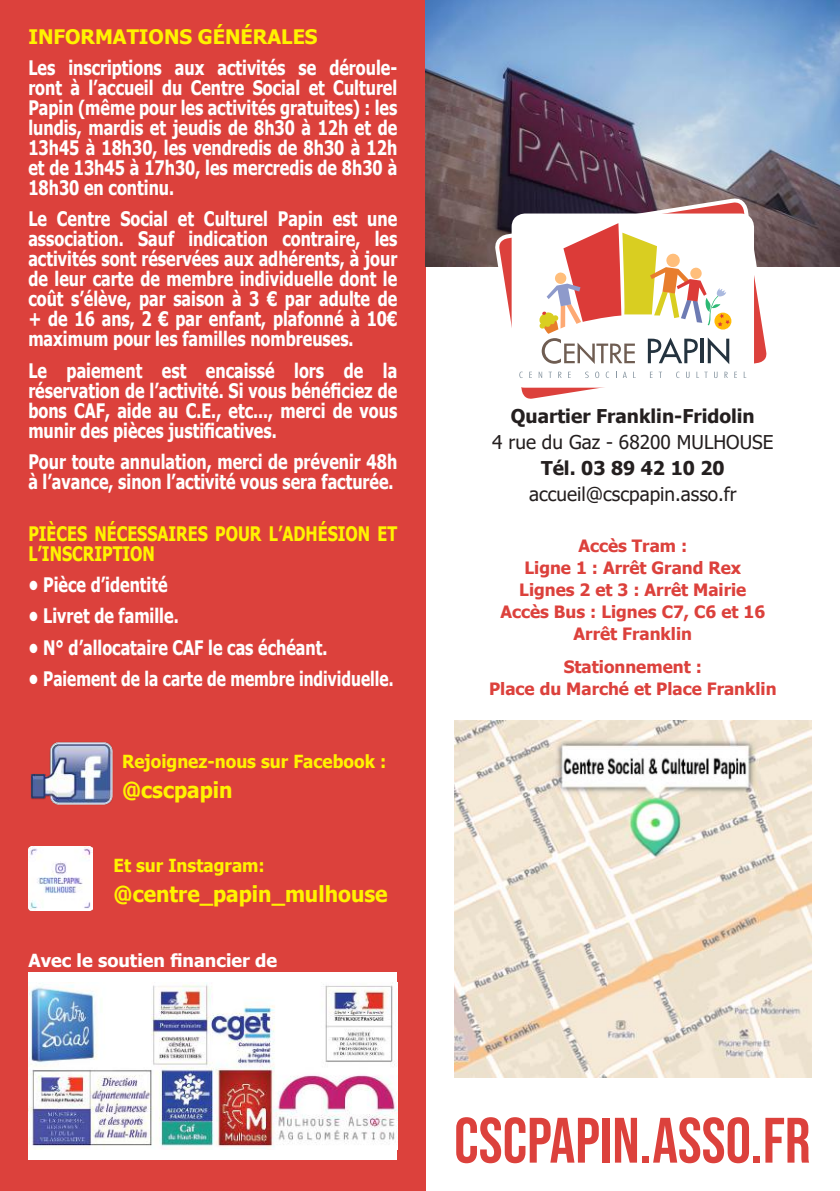
<style>
.page{position:relative;width:840px;height:1191px;background:#fff}
.page>*{position:absolute;margin:0;border:0;box-sizing:border-box;transform-origin:0 0}
.t1{font:64px "Bebas Neue";color:#dc413c}
.t2{font:700 22px "Tahoma";color:#fff300;scale:.95 1}
.t3{font:700 20px/20px "Tahoma";color:#fff;text-align:justify;scale:.8 1}
.t4{font:700 20px/20px "Tahoma";color:#fff300;scale:.8 1}
.t5{font:700 20px "Tahoma";color:#fff300}
.t6{font:19px "Tahoma";color:#241f1f}
.t7{font:700 19px "Tahoma";color:#241f1f}
.t8{font:700 18px "Tahoma";color:#fff300;scale:.95 1}
.t9{font:700 18px "Tahoma";color:#fff}
.t10{font:700 17px/22px "Tahoma";color:#dc413c;text-align:center}
</style>
<div class="page">
<div style="left:0;top:0;width:425px;height:1191px;background:#dc413c"></div>
<img style="left:425px;top:0;width:414px;height:266px">
<svg style="left:495px;top:159px;width:274px;height:240px"></svg>
<div style="left:513px;top:215px;width:238px;height:171px;background:#fff;border-radius:11px"></div>
<div style="left:714px;top:313px;width:17px;height:16px;background:#ffbb08;border-radius:50%"></div>
<svg style="left:539px;top:223px;width:190px;height:141px"></svg>
<svg style="left:519px;top:371px;width:3px;height:7px"></svg>
<svg style="left:538px;top:372px;width:4px;height:6px"></svg>
<svg style="left:548px;top:372px;width:3px;height:6px"></svg>
<svg style="left:558px;top:372px;width:3px;height:6px"></svg>
<svg style="left:585px;top:371px;width:3px;height:7px"></svg>
<svg style="left:595px;top:371px;width:4px;height:7px"></svg>
<svg style="left:622px;top:372px;width:4px;height:6px"></svg>
<svg style="left:676px;top:371px;width:3px;height:7px"></svg>
<svg style="left:686px;top:372px;width:3px;height:6px"></svg>
<svg style="left:696px;top:372px;width:2px;height:6px"></svg>
<svg style="left:704px;top:372px;width:3px;height:6px"></svg>
<svg style="left:714px;top:372px;width:3px;height:6px"></svg>
<svg style="left:724px;top:372px;width:3px;height:6px"></svg>
<svg style="left:734px;top:372px;width:2px;height:6px"></svg>
<svg style="left:743px;top:372px;width:3px;height:6px"></svg>
<div style="left:511px;top:213px;width:242px;height:175px;border:4px solid #fff;border-radius:11px"></div>
<img style="left:30px;top:742px;width:83px;height:63px">
<img style="left:28px;top:846px;width:65px;height:64px">
<div style="left:28px;top:972px;width:369px;height:187px;background:#fff"></div>
<img style="left:28px;top:983px;width:369px;height:166px">
<img style="left:454px;top:720px;width:357px;height:357px">
<p class="t5" style="left:28px;top:22px;width:290px">INFORMATIONS GÉNÉRALES</p>
<p class="t3" style="left:28px;top:59px;width:462px">Les inscriptions aux activités se déroule&shy;ront à l’accueil du Centre Social et Culturel Papin (même pour les activités gratuites) : les lundis, mardis et jeudis de 8h30 à 12h et de 13h45 à 18h30, les vendredis de 8h30 à 12h et de 13h45 à 17h30, les mercredis de 8h30 à 18h30 en continu.</p>
<p class="t3" style="left:28px;top:210px;width:462px">Le Centre Social et Culturel Papin est une association. Sauf indication contraire, les activités sont réservées aux adhérents, à jour de leur carte de membre individuelle dont le coût s’élève, par saison à 3 € par adulte de + de 16 ans, 2 € par enfant, plafonné à 10€ maximum pour les familles nombreuses.</p>
<p class="t3" style="left:28px;top:361px;width:462px">Le paiement est encaissé lors de la réservation de l’activité. Si vous bénéficiez de bons CAF, aide au C.E., etc..., merci de vous munir des pièces justificatives.</p>
<p class="t3" style="left:28px;top:453px;width:462px">Pour toute annulation, merci de prévenir 48h à l’avance, sinon l’activité vous sera facturée.</p>
<p class="t4" style="left:28px;top:524px;width:462px">PIÈCES NÉCESSAIRES POUR L’ADHÉSION ET<br>L’INSCRIPTION</p>
<p class="t3" style="left:28px;top:575px;width:175px">• Pièce d’identité</p>
<p class="t3" style="left:28px;top:607px;width:189px">• Livret de famille.</p>
<p class="t3" style="left:28px;top:638px;width:375px">• N° d’allocataire CAF le cas échéant.</p>
<p class="t3" style="left:28px;top:669px;width:457px">• Paiement de la carte de membre individuelle.</p>
<p class="t8" style="left:122px;top:749px;width:279px">Rejoignez-nous sur Facebook :</p>
<p class="t2" style="left:122px;top:774px;width:118px">@cscpapin</p>
<p class="t8" style="left:113px;top:852px;width:161px">Et sur Instagram:</p>
<p class="t2" style="left:113px;top:878px;width:290px">@centre_papin_mulhouse</p>
<p class="t9" style="left:28px;top:947px;width:250px">Avec le soutien financier de</p>
<p class="t7" style="left:510px;top:402px;width:245px">Quartier Franklin-Fridolin</p>
<p class="t6" style="left:492px;top:429px;width:283px">4 rue du Gaz - 68200 MULHOUSE</p>
<p class="t7" style="left:540px;top:454px;width:185px">Tél. 03 89 42 10 20</p>
<p class="t6" style="left:528px;top:481px;width:209px">accueil@cscpapin.asso.fr</p>
<p class="t10" style="left:500px;top:535px;width:266px">Accès Tram :<br>Ligne 1 : Arrêt Grand Rex<br>Lignes 2 et 3 : Arrêt Mairie<br>Accès Bus : Lignes C7, C6 et 16<br>Arrêt Franklin</p>
<p class="t10" style="left:489px;top:656px;width:289px">Stationnement :<br>Place du Marché et Place Franklin</p>
<h1 class="t1" style="left:454px;top:1104px;width:358px">CSCPAPIN.ASSO.FR</h1>
</div>
